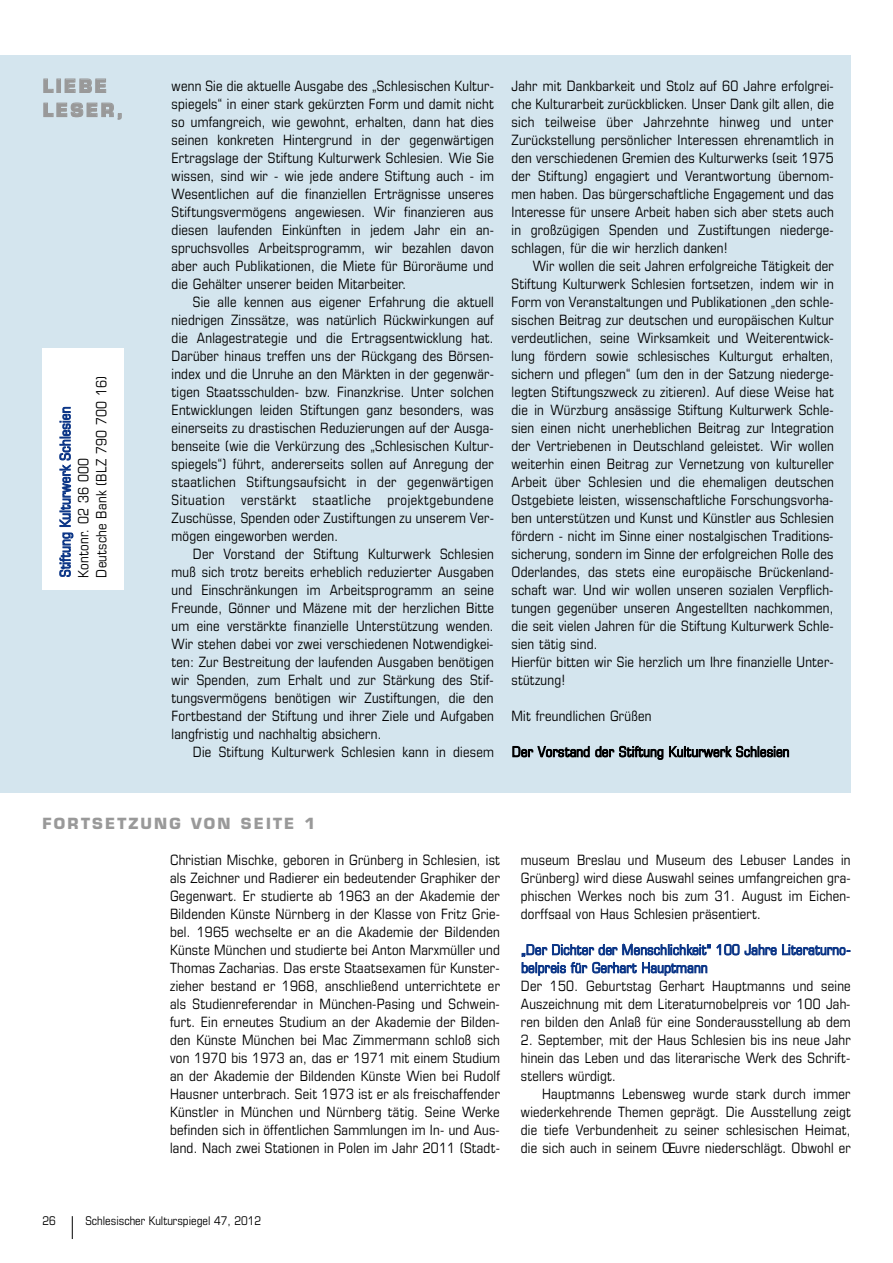
<style>
.page{position:relative;width:893px;height:1263px;background:#fff}
.page>*{position:absolute;margin:0;border:0;box-sizing:border-box;transform-origin:0 0}
.t1{font:700 18px/24.2px "Eurostile";letter-spacing:.14em;color:#999}
.t2{font:700 15px "Eurostile";letter-spacing:.145em;color:#999}
.t3{font:condensed 14.25px/18px "Eurostile LTCE";letter-spacing:.015em;color:#000;text-align:justify}
.t4{font:condensed 14.25px/18px "Eurostile LTCE";letter-spacing:.015em;color:#0c3687}
.t5{font:condensed 12px "Eurostile";color:#000}
</style>
<div class="page">
<svg style="left:72px;top:1216px;width:1px;height:23px"></svg>
<div style="left:0;top:55px;width:850px;height:738px;background:#d4e5ee"></div>
<div style="left:43px;top:349px;width:81px;height:241px;background:#fff"></div>
<p class="t1" style="left:43px;top:76px;width:82px">LIEBE<br>LESER,</p>
<p class="t3" style="left:76px;top:577px;width:203px;rotate:-90deg">Kontonr. 02 36 000<br>Deutsche Bank (BLZ 790 700 16)</p>
<p class="t4" style="left:57px;top:577px;width:172px;rotate:-90deg">Stiftung Kulturwerk Schlesien</p>
<p class="t3" style="left:172px;top:78px;width:324px">wenn Sie die aktuelle Ausgabe des „Schlesischen Kultur&shy;spiegels“ in einer stark gekürzten Form und damit nicht so umfangreich, wie gewohnt, erhalten, dann hat dies seinen konkreten Hintergrund in der gegenwärtigen Ertragslage der Stiftung Kulturwerk Schlesien. Wie Sie wissen, sind wir - wie jede andere Stiftung auch - im Wesentlichen auf die finanziellen Erträgnisse unseres Stiftungsvermögens angewiesen. Wir finanzieren aus diesen laufenden Einkünften in jedem Jahr ein an&shy;spruchsvolles Arbeitsprogramm, wir bezahlen davon aber auch Publikationen, die Miete für Büroräume und die Gehälter unserer beiden Mitarbeiter.</p>
<p class="t3" style="left:172px;top:294px;width:324px;text-indent:21px">Sie alle kennen aus eigener Erfahrung die aktuell niedrigen Zinssätze, was natürlich Rückwirkungen auf die Anlagestrategie und die Ertragsentwicklung hat.<br>Darüber hinaus treffen uns der Rückgang des Börsen&shy;index und die Unruhe an den Märkten in der gegenwär&shy;tigen Staatsschulden- bzw. Finanzkrise. Unter solchen Entwicklungen leiden Stiftungen ganz besonders, was einerseits zu drastischen Reduzierungen auf der Ausga&shy;benseite (wie die Verkürzung des „Schlesischen Kultur&shy;spiegels“) führt, andererseits sollen auf Anregung der staatlichen Stiftungsaufsicht in der gegenwärtigen Situation verstärkt staatliche projektgebundene Zuschüsse, Spenden oder Zustiftungen zu unserem Ver&shy;mögen eingeworben werden.</p>
<p class="t3" style="left:172px;top:546px;width:324px;text-indent:21px">Der Vorstand der Stiftung Kulturwerk Schlesien muß sich trotz bereits erheblich reduzierter Ausgaben und Einschränkungen im Arbeitsprogramm an seine Freunde, Gönner und Mäzene mit der herzlichen Bitte um eine verstärkte finanzielle Unterstützung wenden.<br>Wir stehen dabei vor zwei verschiedenen Notwendigkei&shy;ten: Zur Bestreitung der laufenden Ausgaben benötigen wir Spenden, zum Erhalt und zur Stärkung des Stif&shy;tungsvermögens benötigen wir Zustiftungen, die den Fortbestand der Stiftung und ihrer Ziele und Aufgaben langfristig und nachhaltig absichern.</p>
<p class="t3" style="left:193px;top:744px;width:302px">Die Stiftung Kulturwerk Schlesien kann in diesem</p>
<p class="t3" style="left:511px;top:78px;width:324px">Jahr mit Dankbarkeit und Stolz auf 60 Jahre erfolgrei&shy;che Kulturarbeit zurückblicken. Unser Dank gilt allen, die sich teilweise über Jahrzehnte hinweg und unter Zurückstellung persönlicher Interessen ehrenamtlich in den verschiedenen Gremien des Kulturwerks (seit 1975 der Stiftung) engagiert und Verantwortung übernom&shy;men haben. Das bürgerschaftliche Engagement und das Interesse für unsere Arbeit haben sich aber stets auch in großzügigen Spenden und Zustiftungen niederge&shy;schlagen, für die wir herzlich danken!</p>
<p class="t3" style="left:511px;top:258px;width:324px;text-align:left;text-indent:21px">Wir wollen die seit Jahren erfolgreiche Tätigkeit der Stiftung Kulturwerk Schlesien fortsetzen, indem wir in Form von Veranstaltungen und Publikationen „den schle&shy;sischen Beitrag zur deutschen und europäischen Kultur verdeutlichen, seine Wirksamkeit und Weiterentwick&shy;lung fördern sowie schlesisches Kulturgut erhalten, sichern und pflegen“ (um den in der Satzung niederge&shy;legten Stiftungszweck zu zitieren). Auf diese Weise hat die in Würzburg ansässige Stiftung Kulturwerk Schle&shy;sien einen nicht unerheblichen Beitrag zur Integration der Vertriebenen in Deutschland geleistet. Wir wollen weiterhin einen Beitrag zur Vernetzung von kultureller Arbeit über Schlesien und die ehemaligen deutschen Ostgebiete leisten, wissenschaftliche Forschungsvorha&shy;ben unterstützen und Kunst und Künstler aus Schlesien fördern - nicht im Sinne einer nostalgischen Traditions&shy;sicherung, sondern im Sinne der erfolgreichen Rolle des Oderlandes, das stets eine europäische Brückenland&shy;schaft war. Und wir wollen unseren sozialen Verpflich&shy;tungen gegenüber unseren Angestellten nachkommen, die seit vielen Jahren für die Stiftung Kulturwerk Schle&shy;sien tätig sind.<br>Hierfür bitten wir Sie herzlich um Ihre finanzielle Unter&shy;stützung!</p>
<p class="t3" style="left:511px;top:708px;width:141px">Mit freundlichen Grüßen</p>
<p class="t3" style="left:512px;top:744px;width:279px">Der Vorstand der Stiftung Kulturwerk Schlesien</p>
<p class="t2" style="left:43px;top:818px;width:274px">FORTSETZUNG VON SEITE 1</p>
<p class="t3" style="left:170px;top:852px;width:331px">Christian Mischke, geboren in Grünberg in Schlesien, ist als Zeichner und Radierer ein bedeutender Graphiker der Gegenwart. Er studierte ab 1963 an der Akademie der Bildenden Künste Nürnberg in der Klasse von Fritz Grie&shy;bel. 1965 wechselte er an die Akademie der Bildenden Künste München und studierte bei Anton Marxmüller und Thomas Zacharias. Das erste Staatsexamen für Kunster&shy;zieher bestand er 1968, anschließend unterrichtete er als Studienreferendar in München-Pasing und Schwein&shy;furt. Ein erneutes Studium an der Akademie der Bilden&shy;den Künste München bei Mac Zimmermann schloß sich von 1970 bis 1973 an, das er 1971 mit einem Studium an der Akademie der Bildenden Künste Wien bei Rudolf Hausner unterbrach. Seit 1973 ist er als freischaffender Künstler in München und Nürnberg tätig. Seine Werke befinden sich in öffentlichen Sammlungen im In- und Aus&shy;land. Nach zwei Stationen in Polen im Jahr 2011 (Stadt-</p>
<p class="t3" style="left:521px;top:852px;width:331px">museum Breslau und Museum des Lebuser Landes in Grünberg) wird diese Auswahl seines umfangreichen gra&shy;phischen Werkes noch bis zum 31. August im Eichen&shy;dorffsaal von Haus Schlesien präsentiert.</p>
<p class="t4" style="left:521px;top:942px;width:331px">„Der Dichter der Menschlichkeit" 100 Jahre Literaturno&shy;belpreis für Gerhart Hauptmann</p>
<p class="t3" style="left:521px;top:978px;width:331px">Der 150. Geburtstag Gerhart Hauptmanns und seine Auszeichnung mit dem Literaturnobelpreis vor 100 Jah&shy;ren bilden den Anlaß für eine Sonderausstellung ab dem</p>
<p class="t3" style="left:521px;top:1032px;width:331px">2. September, mit der Haus Schlesien bis ins neue Jahr hinein das Leben und das literarische Werk des Schrift&shy;stellers würdigt.</p>
<p class="t3" style="left:521px;top:1086px;width:331px;text-indent:21px">Hauptmanns Lebensweg wurde stark durch immer wiederkehrende Themen geprägt. Die Ausstellung zeigt die tiefe Verbundenheit zu seiner schlesischen Heimat, die sich auch in seinem OEuvre niederschlägt. Obwohl er</p>
<p class="t5" style="left:43px;top:1216px;width:15px">26</p>
<p class="t5" style="left:86px;top:1216px;width:177px">Schlesischer Kulturspiegel 47, 2012</p>
</div>
